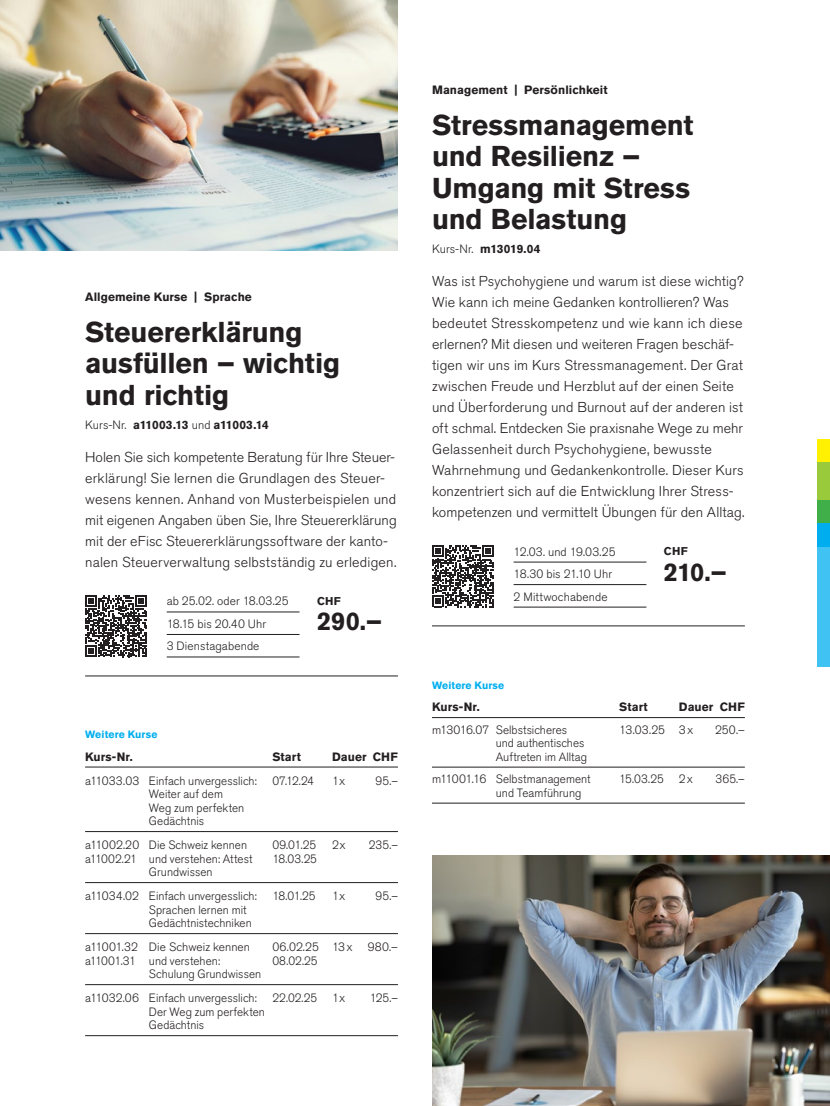
<style>
.page{position:relative;width:830px;height:1106px;background:#fff}
.page>*{position:absolute;margin:0;border:0;box-sizing:border-box;transform-origin:0 0}
.t1{font:700 28.5px/31.5px "Akzidenz Grotesk Pro";letter-spacing:-.005em;color:#231f20}
.t2{font:700 25.5px "Akzidenz Grotesk Pro";letter-spacing:-.02em;color:#231f20}
.t3{font:300 14.25px/21px "Akzidenz Grotesk Pro";letter-spacing:.01em;color:#231f20}
.t4{font:300 12px/13.5px "Akzidenz Grotesk Pro";color:#231f20}
.t5{font:700 12px "Akzidenz Grotesk Pro";letter-spacing:.005em;color:#231f20}
.t6{font:700 12px "Akzidenz Grotesk Pro";letter-spacing:-.025em;color:#231f20}
.t7{font:700 12px "Akzidenz Grotesk Pro";letter-spacing:-.02em;color:#231f20}
.t8{font:700 11.25px "Akzidenz Grotesk Pro";letter-spacing:.025em;color:#231f20}
.t9{font:700 10.5px "Akzidenz Grotesk Pro";letter-spacing:.015em;color:#00aeef}
.s1{font-weight:300}
</style>
<div class="page">
<div style="left:816px;top:547px;width:13px;height:120px;background:#40c2f3"></div>
<div style="left:816px;top:439px;width:13px;height:24px;background:#fff101"></div>
<div style="left:816px;top:500px;width:13px;height:23px;background:#40ae49"></div>
<div style="left:816px;top:463px;width:13px;height:37px;background:#99ca3b"></div>
<div style="left:816px;top:523px;width:13px;height:24px;background:#00aeef"></div>
<hr style="left:432px;top:717px;width:312px;height:1px;background:#231f20">
<hr style="left:432px;top:767px;width:312px;height:1px;background:#231f20">
<hr style="left:432px;top:803px;width:312px;height:1px;background:#231f20">
<img style="left:432px;top:855px;width:397px;height:251px">
<img style="left:0;top:0;width:398px;height:251px">
<hr style="left:85px;top:766px;width:313px;height:1px;background:#231f20">
<hr style="left:85px;top:831px;width:313px;height:1px;background:#231f20">
<hr style="left:85px;top:882px;width:313px;height:1px;background:#231f20">
<hr style="left:85px;top:933px;width:313px;height:1px;background:#231f20">
<hr style="left:85px;top:984px;width:313px;height:1px;background:#231f20">
<hr style="left:85px;top:1035px;width:313px;height:1px;background:#231f20">
<hr style="left:167px;top:611px;width:132px;height:1px;background:#231f20">
<hr style="left:167px;top:634px;width:132px;height:1px;background:#231f20">
<hr style="left:167px;top:656px;width:132px;height:1px;background:#231f20">
<svg style="left:85px;top:595px;width:62px;height:62px"></svg>
<hr style="left:85px;top:675px;width:313px;height:1px;background:#231f20">
<hr style="left:513px;top:562px;width:133px;height:1px;background:#231f20">
<hr style="left:513px;top:584px;width:133px;height:1px;background:#231f20">
<hr style="left:513px;top:607px;width:133px;height:1px;background:#231f20">
<hr style="left:432px;top:625px;width:312px;height:1px;background:#231f20">
<svg style="left:432px;top:545px;width:61px;height:62px"></svg>
<p class="t5" style="left:85px;top:289px;width:168px">Allgemeine Kurse | Sprache</p>
<h1 class="t1" style="left:85px;top:316px;width:256px">Steuererklärung ausfüllen – wichtig und richtig</h1>
<p class="t6" style="left:85px;top:417px;width:185px"><span class="s1">Kurs-Nr.</span> a11003.13 <span class="s1">und</span> a11003.14</p>
<p class="t3" style="left:85px;top:446px;width:313px">Holen Sie sich kompetente Beratung für Ihre Steuer&shy;erklärung! Sie lernen die Grundlagen des Steuer&shy;wesens kennen. Anhand von Musterbeispielen und mit eigenen Angaben üben Sie, Ihre Steuererklärung mit der eFisc Steuererklärungssoftware der kanto&shy;nalen Steuerverwaltung selbstständig zu erledigen.</p>
<p class="t4" style="left:167px;top:590px;width:123px;line-height:22.5px">ab 25.02. oder 18.03.25<br>18.15 bis 20.40 Uhr<br>3 Dienstagabende</p>
<p class="t8" style="left:317px;top:593px;width:25px">CHF</p>
<h2 class="t2" style="left:317px;top:605px;width:66px">290.–</h2>
<p class="t9" style="left:85px;top:727px;width:74px">Weitere Kurse</p>
<p class="t5" style="left:85px;top:748px;width:49px">Kurs-Nr.</p>
<p class="t5" style="left:272px;top:748px;width:30px">Start</p>
<p class="t5" style="left:332px;top:748px;width:67px">Dauer CHF</p>
<p class="t4" style="left:85px;top:773px;width:173px">a11033.03 Einfach unvergesslich:</p>
<p class="t4" style="left:272px;top:773px;width:43px">07.12.24</p>
<p class="t4" style="left:332px;top:773px;width:15px">1x</p>
<p class="t4" style="left:375px;top:773px;width:24px">95.–</p>
<p class="t4" style="left:149px;top:787px;width:97px">Weiter auf dem<br>Weg zum perfekten<br>Gedächtnis</p>
<p class="t4" style="left:85px;top:838px;width:163px">a11002.20 Die Schweiz kennen</p>
<p class="t4" style="left:272px;top:838px;width:45px">09.01.25</p>
<p class="t4" style="left:332px;top:838px;width:15px">2x</p>
<p class="t4" style="left:368px;top:838px;width:31px">235.–</p>
<p class="t4" style="left:85px;top:851px;width:169px">a11002.21 und verstehen: Attest</p>
<p class="t4" style="left:272px;top:851px;width:46px">18.03.25</p>
<p class="t4" style="left:85px;top:859px;width:173px;line-height:24px;text-indent:64px">Grundwissen a11034.02 Einfach unvergesslich:</p>
<p class="t4" style="left:272px;top:889px;width:45px">18.01.25</p>
<p class="t4" style="left:332px;top:889px;width:15px">1x</p>
<p class="t4" style="left:375px;top:889px;width:24px">95.–</p>
<p class="t4" style="left:149px;top:902px;width:104px">Sprachen lernen mit<br>Gedächtnistechniken</p>
<p class="t4" style="left:85px;top:940px;width:166px">a11001.32 Die Schweiz kennen</p>
<p class="t4" style="left:272px;top:940px;width:82px">06.02.25 13x</p>
<p class="t4" style="left:368px;top:940px;width:32px">980.–</p>
<p class="t4" style="left:85px;top:953px;width:136px">a11001.31 und verstehen:</p>
<p class="t4" style="left:272px;top:953px;width:47px">08.02.25</p>
<p class="t4" style="left:85px;top:961px;width:177px;line-height:24px;text-indent:64px">Schulung Grundwissen a11032.06 Einfach unvergesslich:</p>
<p class="t4" style="left:272px;top:991px;width:74px">22.02.25 1x</p>
<p class="t4" style="left:369px;top:991px;width:30px">125.–</p>
<p class="t4" style="left:149px;top:1004px;width:117px">Der Weg zum perfekten<br>Gedächtnis</p>
<p class="t5" style="left:432px;top:82px;width:177px">Management | Persönlichkeit</p>
<h1 class="t1" style="left:432px;top:109px;width:263px">Stressmanagement und Resilienz –<br>Umgang mit Stress und Belastung</h1>
<p class="t7" style="left:432px;top:241px;width:110px"><span class="s1">Kurs-Nr.</span> m13019.04</p>
<p class="t3" style="left:432px;top:271px;width:314px">Was ist Psychohygiene und warum ist diese wichtig?<br>Wie kann ich meine Gedanken kontrollieren? Was bedeutet Stresskompetenz und wie kann ich diese erlernen? Mit diesen und weiteren Fragen beschäf&shy;tigen wir uns im Kurs Stressmanagement. Der Grat zwischen Freude und Herzblut auf der einen Seite und Überforderung und Burnout auf der anderen ist oft schmal. Entdecken Sie praxisnahe Wege zu mehr Gelassenheit durch Psychohygiene, bewusste Wahrnehmung und Gedankenkontrolle. Dieser Kurs konzentriert sich auf die Entwicklung Ihrer Stress&shy;kompetenzen und vermittelt Übungen für den Alltag.</p>
<p class="t4" style="left:513px;top:540px;width:103px;line-height:22.5px">12.03. und 19.03.25<br>18.30 bis 21.10 Uhr<br>2 Mittwochabende</p>
<p class="t8" style="left:663px;top:544px;width:25px">CHF</p>
<h2 class="t2" style="left:663px;top:555px;width:64px">210.–</h2>
<p class="t9" style="left:432px;top:678px;width:74px">Weitere Kurse</p>
<p class="t5" style="left:432px;top:699px;width:49px">Kurs-Nr.</p>
<p class="t5" style="left:619px;top:699px;width:30px">Start</p>
<p class="t5" style="left:678px;top:699px;width:67px">Dauer CHF</p>
<p class="t4" style="left:432px;top:722px;width:137px">m13016.07 Selbstsicheres</p>
<p class="t4" style="left:619px;top:722px;width:76px">13.03.25 3x</p>
<p class="t4" style="left:714px;top:722px;width:31px">250.–</p>
<p class="t4" style="left:495px;top:736px;width:93px">und authentisches<br>Auftreten im Alltag</p>
<p class="t4" style="left:432px;top:772px;width:160px">m11001.16 Selbstmanagement</p>
<p class="t4" style="left:619px;top:772px;width:46px">15.03.25</p>
<p class="t4" style="left:678px;top:772px;width:16px">2x</p>
<p class="t4" style="left:715px;top:772px;width:31px">365.–</p>
<p class="t4" style="left:495px;top:785px;width:87px">und Teamführung</p>
</div>
